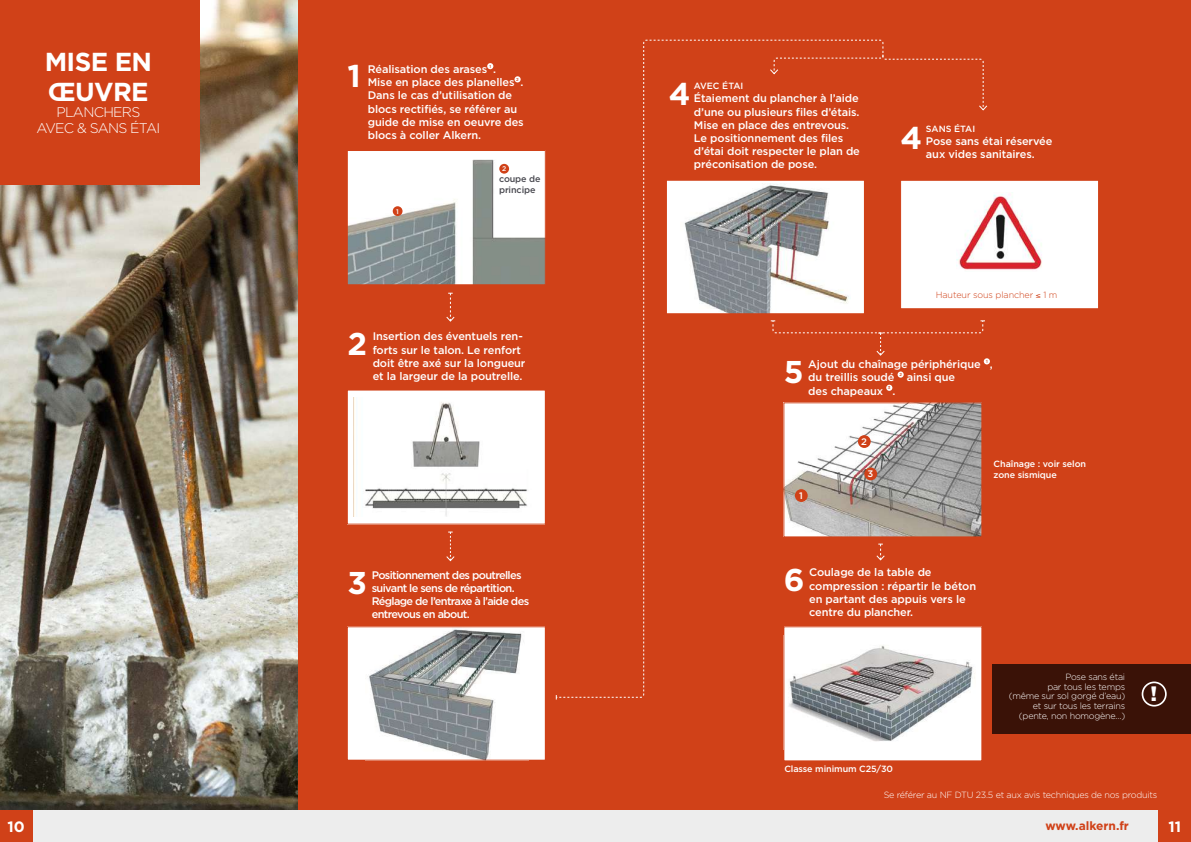
<style>
.page{position:relative;width:1191px;height:842px;background:#fff}
.page>*{position:absolute;margin:0;border:0;box-sizing:border-box;transform-origin:0 0}
.t1{font:700 31.5px "Gotham";color:#fff}
.t2{font:700 26px/30px "Gotham";letter-spacing:-.025em;color:#fff}
.t3{font:900 20.9px "Gotham";color:#fff}
.t4{font:700 15px "Gotham";color:#fff}
.t5{font:300 14px/16px "Gotham";letter-spacing:-.05em;color:#fff;text-align:center}
.t6{font:700 12px "Gotham";color:#d04118}
.t7{font:500 11px/13.2px "Gotham";letter-spacing:-.01em;color:#fff}
.t8{font:500 11px/13.2px "Gotham";letter-spacing:-.06em;color:#fff}
.t9{font:500 9.5px "Gotham";color:#fff}
.t10{font:300 9px/9.9px "Gotham";letter-spacing:-.025em;color:#fff;text-align:right}
.t11{font:500 9px/10.8px "Gotham";letter-spacing:-.01em;color:#fff}
.t12{font:300 9px "Gotham";letter-spacing:-.01em;color:#d04118}
.t13{font:500 9px/10.8px "Gotham";letter-spacing:-.01em;color:#48484f}
.t14{font:500 6.8px "Gotham";color:#fff}
.t15{font:500 4.3px "Gotham";color:#d04118}
</style>
<div class="page">
<div style="left:289px;top:0;width:902px;height:821px;background:#d04118"></div>
<div style="left:992px;top:664px;width:199px;height:70px;background:#3a1207"></div>
<img style="left:0;top:0;width:298px;height:810px">
<img style="left:349px;top:152px;width:194px;height:131px">
<div style="left:347px;top:150px;width:198px;height:135px;border:1px solid #d04118"></div>
<svg style="left:487px;top:63px;width:6px;height:6px"></svg>
<svg style="left:514px;top:76px;width:6px;height:6px"></svg>
<div style="left:347px;top:627px;width:198px;height:133px;background:#fff"></div>
<img style="left:369px;top:629px;width:153px;height:129px">
<div style="left:983px;top:358px;width:7px;height:6px;background:#fff;border-radius:50%"></div>
<div style="left:347px;top:390px;width:198px;height:134px;background:#fff"></div>
<img style="left:354px;top:398px;width:174px;height:119px">
<div style="left:900px;top:180px;width:198px;height:129px;background:#fff;border:1px solid #d04118"></div>
<div style="left:784px;top:627px;width:197px;height:134px;background:#fff"></div>
<img style="left:789px;top:699px;width:164px;height:43px">
<div style="left:0;top:0;width:199px;height:184px;background:#d04118"></div>
<img style="left:988px;top:192px;width:54px;height:78px">
<svg style="left:446px;top:293px;width:9px;height:29px"></svg>
<svg style="left:446px;top:531px;width:9px;height:31px"></svg>
<svg style="left:556px;top:40px;width:432px;height:659px"></svg>
<div style="left:1141px;top:681px;width:25px;height:25px;border:2px solid #fff;border-radius:50%"></div>
<div style="left:795px;top:489px;width:12px;height:13px;background:#d04118;border-radius:50%"></div>
<div style="left:858px;top:435px;width:12px;height:13px;background:#d04118;border-radius:50%"></div>
<div style="left:864px;top:467px;width:13px;height:13px;background:#d04118;border-radius:50%"></div>
<div style="left:393px;top:206px;width:9px;height:10px;background:#d04118;border-radius:50%"></div>
<div style="left:499px;top:164px;width:10px;height:10px;background:#d04118;border-radius:50%"></div>
<div style="left:0;top:810px;width:1191px;height:32px;background:#ededed"></div>
<div style="left:0;top:810px;width:33px;height:32px;background:#d04118"></div>
<div style="left:1158px;top:810px;width:33px;height:32px;background:#d04118"></div>
<h2 class="t2" style="left:45px;top:47px;width:109px">MISE EN<br>ŒUVRE</h2>
<p class="t5" style="left:37px;top:104px;width:125px">PLANCHERS<br>AVEC &amp; SANS ÉTAI</p>
<h1 class="t1" style="left:347px;top:55px;width:15px">1</h1>
<p class="t7" style="left:368px;top:62px;width:121px">Réalisation des arases</p>
<p class="t15" style="left:489px;top:63px;width:3px">1</p>
<p class="t7" style="left:368px;top:62px;width:148px;text-indent:125px">.<br>Mise en place des planelles</p>
<p class="t15" style="left:516px;top:76px;width:4px">2</p>
<p class="t7" style="left:520px;top:75px;width:4px">.</p>
<p class="t7" style="left:368px;top:89px;width:157px">Dans le cas d’utilisation de blocs rectifiés, se référer au guide de mise en oeuvre des blocs à coller Alkern.</p>
<p class="t13" style="left:499px;top:174px;width:43px">coupe de principe</p>
<p class="t14" style="left:502px;top:164px;width:6px">2</p>
<p class="t14" style="left:396px;top:207px;width:4px">1</p>
<p class="t7" style="left:373px;top:330px;width:154px">Insertion des éventuels ren&shy;forts sur le talon. Le renfort doit être axé sur la longueur et la largeur de la poutrelle.</p>
<h1 class="t1" style="left:347px;top:323px;width:21px">2</h1>
<p class="t8" style="left:372px;top:568px;width:159px">Positionnement des poutrelles suivant le sens de répartition.<br>Réglage de l’entraxe à l’aide des entrevous en about.</p>
<h1 class="t1" style="left:347px;top:562px;width:21px">3</h1>
<p class="t11" style="left:694px;top:80px;width:51px">AVEC ÉTAI</p>
<p class="t7" style="left:694px;top:92px;width:167px">Étaiement du plancher à l’aide d’une ou plusieurs files d’étais.<br>Mise en place des entrevous.<br>Le positionnement des files d’étai doit respecter le plan de préconisation de pose.</p>
<h1 class="t1" style="left:668px;top:73px;width:23px">4</h1>
<p class="t11" style="left:926px;top:123px;width:51px">SANS ÉTAI</p>
<p class="t7" style="left:926px;top:134px;width:128px">Pose sans étai réservée</p>
<h1 class="t1" style="left:900px;top:116px;width:23px">4</h1>
<p class="t7" style="left:926px;top:148px;width:110px">aux vides sanitaires.</p>
<p class="t12" style="left:935px;top:289px;width:123px">Hauteur sous plancher ≤ 1 m</p>
<p class="t7" style="left:808px;top:357px;width:174px">Ajout du chaînage périphérique</p>
<p class="t15" style="left:986px;top:358px;width:3px">1</p>
<h1 class="t1" style="left:784px;top:351px;width:21px">5</h1>
<p class="t7" style="left:990px;top:357px;width:4px">,</p>
<p class="t7" style="left:808px;top:371px;width:88px">du treillis soudé</p>
<p class="t15" style="left:899px;top:372px;width:4px">2</p>
<p class="t7" style="left:907px;top:371px;width:50px">ainsi que</p>
<p class="t7" style="left:808px;top:384px;width:76px">des chapeaux</p>
<p class="t15" style="left:888px;top:385px;width:4px">3</p>
<p class="t7" style="left:892px;top:384px;width:4px">.</p>
<p class="t9" style="left:799px;top:489px;width:5px">1</p>
<p class="t9" style="left:861px;top:435px;width:7px">2</p>
<p class="t9" style="left:867px;top:468px;width:7px">3</p>
<p class="t11" style="left:993px;top:458px;width:94px">Chaînage : voir selon zone sismique</p>
<p class="t7" style="left:809px;top:566px;width:168px">Coulage de la table de compression : répartir le béton en partant des appuis vers le centre du plancher.</p>
<h1 class="t1" style="left:784px;top:559px;width:22px">6</h1>
<p class="t11" style="left:784px;top:764px;width:110px">Classe minimum C25/30</p>
<p class="t10" style="left:1008px;top:671px;width:118px">Pose sans étai<br>par tous les temps<br>(même sur sol gorgé d’eau) et sur tous les terrains (pente, non homogène…)</p>
<h3 class="t3" style="left:1150px;top:679px;width:8px">!</h3>
<p class="t10" style="left:883px;top:790px;width:275px">Se référer au NF DTU 23.5 et aux avis techniques de nos produits</p>
<h3 class="t4" style="left:8px;top:817px;width:19px">10</h3>
<p class="t6" style="left:1045px;top:817px;width:85px">www.alkern.fr</p>
<h3 class="t4" style="left:1168px;top:817px;width:14px">11</h3>
</div>
